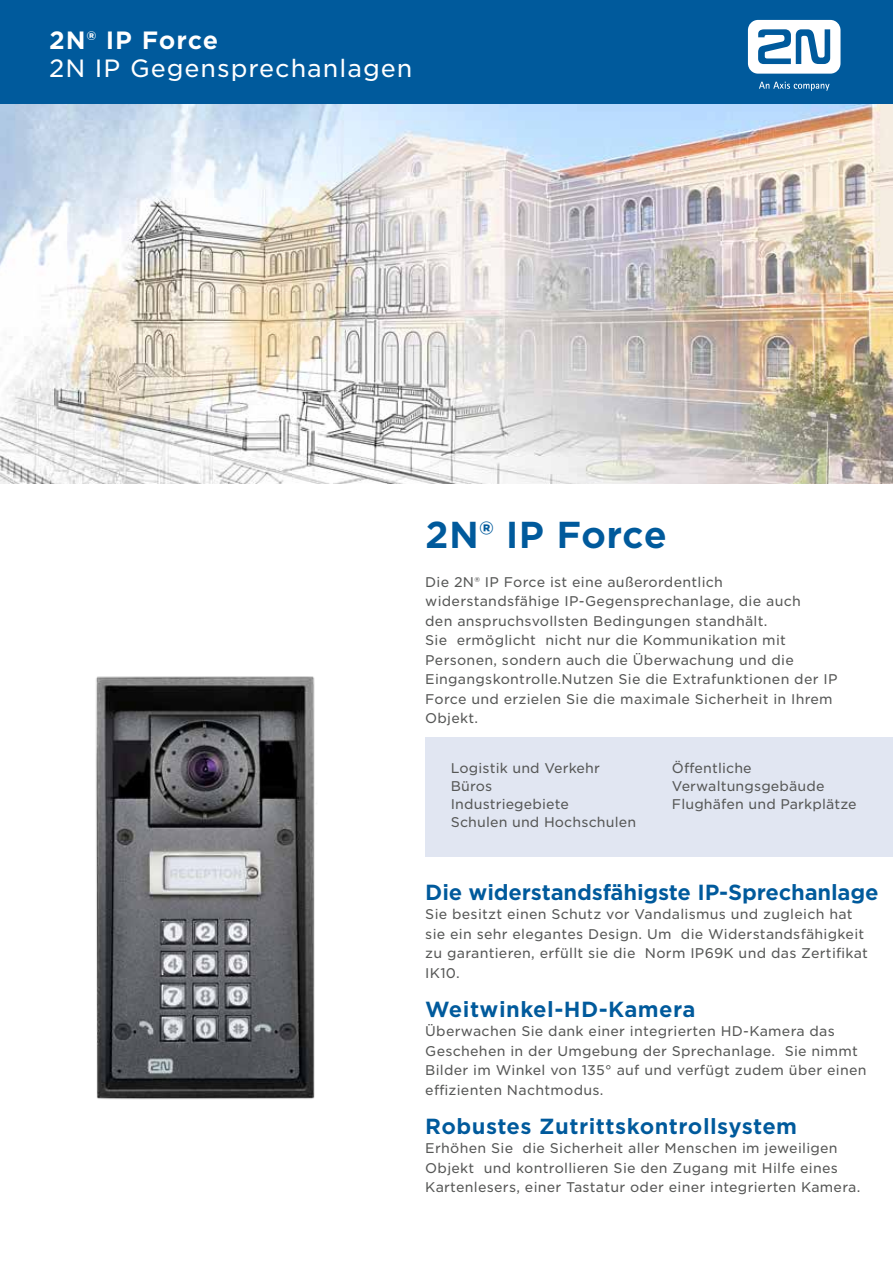
<style>
.page{position:relative;width:893px;height:1263px;background:#fff}
.page>*{position:absolute;margin:0;border:0;box-sizing:border-box;transform-origin:0 0}
.t1{font:700 36px "Gotham S Sm";color:#005a9c}
.t2{font:24px "Gotham S Sm";letter-spacing:.04em;color:#fff}
.t3{font:700 24px "Gotham S Sm";letter-spacing:.03em;color:#fff}
.t4{font:700 21px "Gotham S Sm";letter-spacing:.005em;color:#005a9c}
.t5{font:13.5px/19.5px "Gotham S Sm";letter-spacing:.02em;color:#565756}
</style>
<div class="page">
<div style="left:0;top:0;width:893px;height:106px;background:#005a9c"></div>
<div style="left:425px;top:737px;width:468px;height:119px;background:#e1e6f2"></div>
<img style="left:95px;top:676px;width:220px;height:424px">
<img style="left:0;top:105px;width:893px;height:378px">
<svg style="left:748px;top:20px;width:92px;height:54px"></svg>
<svg style="left:759px;top:82px;width:71px;height:9px"></svg>
<h2 class="t3" style="left:49px;top:24px;width:171px">2N® IP Force</h2>
<h2 class="t2" style="left:49px;top:52px;width:365px">2N IP Gegensprechanlagen</h2>
<h1 class="t1" style="left:425px;top:510px;width:243px">2N® IP Force</h1>
<p class="t5" style="left:425px;top:572px;width:414px">Die 2N® IP Force ist eine außerordentlich widerstandsfähige IP-Gegensprechanlage, die auch<br>den anspruchsvollsten Bedingungen standhält.<br>Sie ermöglicht nicht nur die Kommunikation mit Personen, sondern auch die Überwachung und die Eingangskontrolle.Nutzen Sie die Extrafunktionen der IP Force und erzielen Sie die maximale Sicherheit in Ihrem Objekt.</p>
<p class="t5" style="left:451px;top:759px;width:187px;line-height:18px">Logistik und Verkehr<br>Büros<br>Industriegebiete<br>Schulen und Hochschulen</p>
<p class="t5" style="left:672px;top:759px;width:186px;line-height:18px">Öffentliche<br>Verwaltungsgebäude<br>Flughäfen und Parkplätze</p>
<h3 class="t4" style="left:425px;top:877px;width:455px">Die widerstandsfähigste IP-Sprechanlage</h3>
<p class="t5" style="left:425px;top:904px;width:444px">Sie besitzt einen Schutz vor Vandalismus und zugleich hat sie ein sehr elegantes Design. Um die Widerstandsfähigkeit zu garantieren, erfüllt sie die Norm IP69K und das Zertifikat IK10.</p>
<h3 class="t4" style="left:425px;top:994px;width:272px">Weitwinkel-HD-Kamera</h3>
<p class="t5" style="left:425px;top:1021px;width:443px">Überwachen Sie dank einer integrierten HD-Kamera das Geschehen in der Umgebung der Sprechanlage. Sie nimmt Bilder im Winkel von 135° auf und verfügt zudem über einen effizienten Nachtmodus.</p>
<h3 class="t4" style="left:425px;top:1111px;width:373px">Robustes Zutrittskontrollsystem</h3>
<p class="t5" style="left:425px;top:1138px;width:436px">Erhöhen Sie die Sicherheit aller Menschen im jeweiligen<br>Objekt und kontrollieren Sie den Zugang mit Hilfe eines<br>Kartenlesers, einer Tastatur oder einer integrierten Kamera.</p>
</div>
